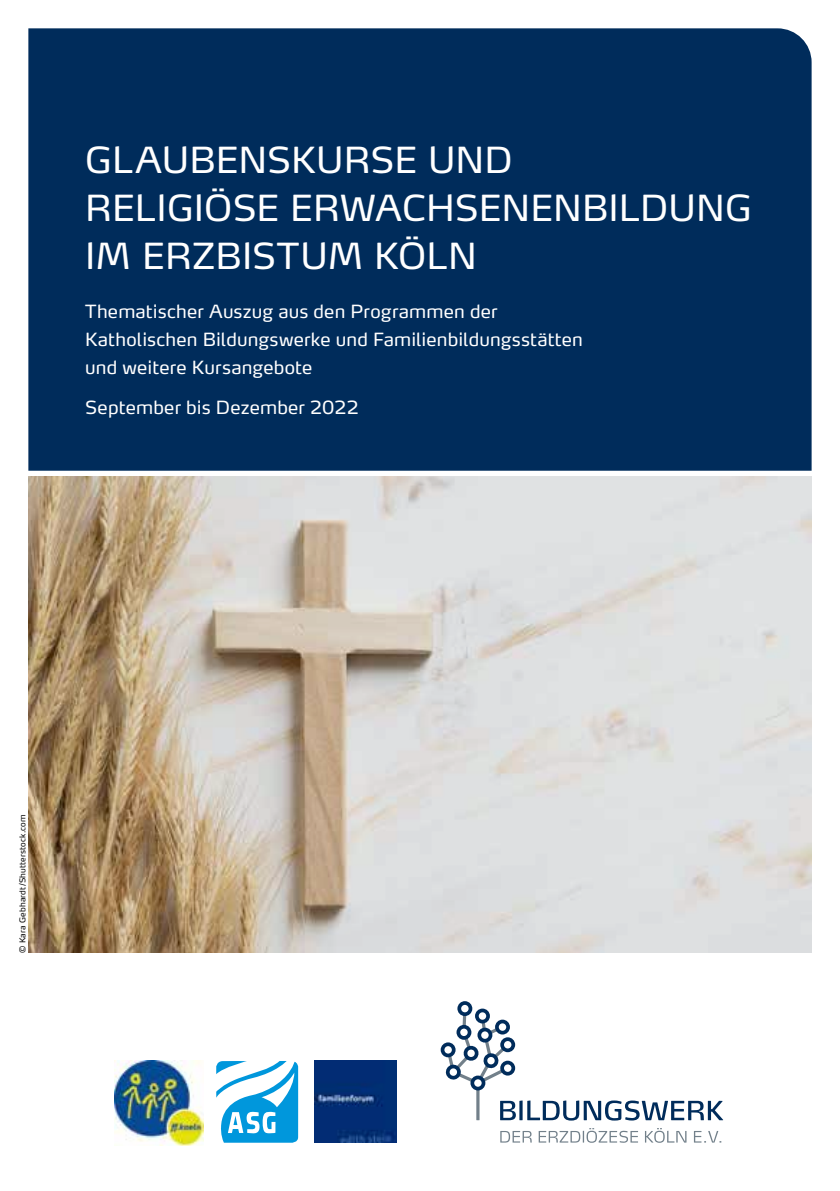
<style>
.page{position:relative;width:840px;height:1191px;background:#fff}
.page>*{position:absolute;margin:0;border:0;box-sizing:border-box;transform-origin:0 0}
.t1{font:35.6px/48px "Max OT";color:#fff}
.t2{font:18px/28.4px "Max OT";letter-spacing:.01em;color:#fff}
.t3{font:8px "Max OT";letter-spacing:.02em;color:#000}
</style>
<div class="page">
<div style="left:28px;top:28px;width:783px;height:443px;background:#002c5b"></div>
<img style="left:28px;top:476px;width:783px;height:476px">
<img style="left:114px;top:1060px;width:90px;height:85px">
<svg style="left:440px;top:1001px;width:282px;height:119px"></svg>
<svg style="left:500px;top:1128px;width:221px;height:14px"></svg>
<svg style="left:216px;top:1061px;width:82px;height:81px"></svg>
<img style="left:314px;top:1060px;width:82px;height:82px">
<h1 class="t1" style="left:85px;top:136px;width:668px">GLAUBENSKURSE UND<br>RELIGIÖSE ERWACHSENENBILDUNG<br>IM ERZBISTUM KÖLN</h1>
<p class="t2" style="left:85px;top:296px;width:499px">Thematischer Auszug aus den Programmen der<br>Katholischen Bildungswerke und Familienbildungsstätten und weitere Kursangebote</p>
<p class="t2" style="left:85px;top:393px;width:275px">September bis Dezember 2022</p>
<p class="t3" style="left:17px;top:952px;width:140px;rotate:-90deg">© Kara Gebhardt/Shutterstock.com</p>
</div>
